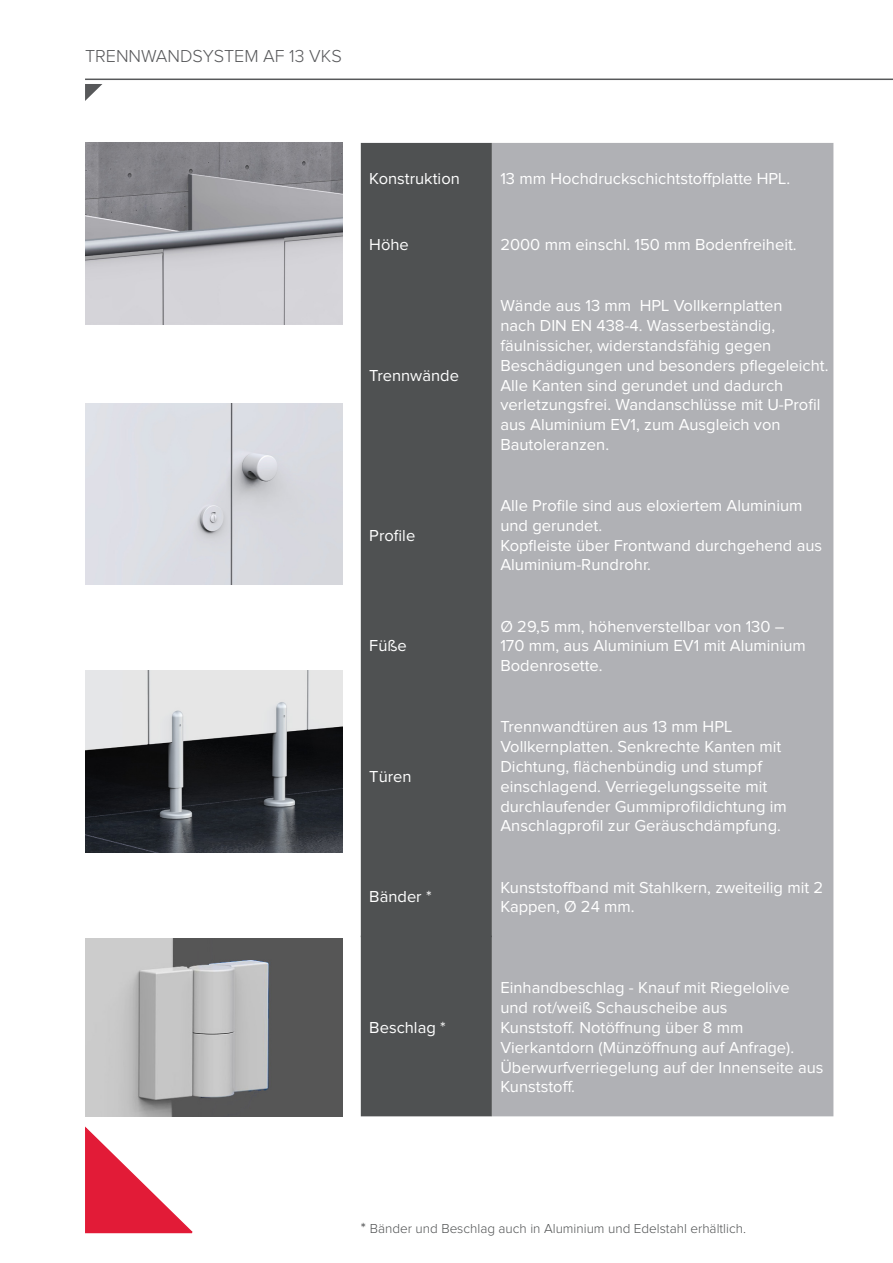
<style>
.page{position:relative;width:893px;height:1263px;background:#fff}
.page>*{position:absolute;margin:0;border:0;box-sizing:border-box;transform-origin:0 0}
.t1{font:300 18px "Proxima Nova";color:#57585a}
.t2{font:16.5px/19.8px "Proxima Nova";color:#fff}
.t3{font:300 13.5px "Proxima Nova";color:#4f5152}
.s1{font-weight:400;font-size:15px}
</style>
<div class="page">
<img style="left:85px;top:938px;width:257px;height:178px">
<img style="left:85px;top:143px;width:257px;height:181px">
<img style="left:85px;top:671px;width:257px;height:181px">
<img style="left:85px;top:403px;width:257px;height:181px">
<hr style="left:85px;top:79px;width:808px;height:1px;background:#57585a">
<svg style="left:85px;top:84px;width:17px;height:17px"></svg>
<svg style="left:85px;top:1126px;width:108px;height:108px"></svg>
<div style="left:361px;top:143px;width:131px;height:973px;background:#4f5152"></div>
<div style="left:492px;top:143px;width:341px;height:973px;background:#b0b1b5"></div>
<hr style="left:361px;top:936px;width:131px;height:1px;background:#4f5152">
<p class="t1" style="left:85px;top:48px;width:258px">TRENNWANDSYSTEM AF 13 VKS</p>
<p class="t2" style="left:369px;top:170px;width:92px">Konstruktion</p>
<p class="t2" style="left:500px;top:170px;width:291px">13 mm Hochdruckschichtstoffplatte HPL.</p>
<p class="t2" style="left:369px;top:235px;width:41px">Höhe</p>
<p class="t2" style="left:500px;top:235px;width:298px">2000 mm einschl. 150 mm Bodenfreiheit.</p>
<p class="t2" style="left:369px;top:366px;width:91px">Trennwände</p>
<p class="t2" style="left:369px;top:526px;width:47px">Profile</p>
<p class="t2" style="left:369px;top:637px;width:39px">Füße</p>
<p class="t2" style="left:369px;top:767px;width:44px">Türen</p>
<p class="t2" style="left:500px;top:297px;width:330px">Wände aus 13 mm HPL Vollkernplatten<br>nach DIN EN 438-4. Wasserbeständig, fäulnissicher, widerstandsfähig gegen Beschädigungen und besonders pflegeleicht.</p>
<p class="t2" style="left:500px;top:376px;width:322px">Alle Kanten sind gerundet und dadurch verletzungsfrei. Wandanschlüsse mit U-Profil aus Aluminium EV1, zum Ausgleich von Bautoleranzen.</p>
<p class="t2" style="left:500px;top:496px;width:304px">Alle Profile sind aus eloxiertem Aluminium und gerundet.</p>
<p class="t2" style="left:500px;top:536px;width:323px">Kopfleiste über Frontwand durchgehend aus<br>Aluminium-Rundrohr.</p>
<p class="t2" style="left:500px;top:617px;width:307px">Ø 29,5 mm, höhenverstellbar von 130 –<br>170 mm, aus Aluminium EV1 mit Aluminium<br>Bodenrosette.</p>
<p class="t2" style="left:500px;top:718px;width:288px">Trennwandtüren aus 13 mm HPL Vollkernplatten. Senkrechte Kanten mit Dichtung, flächenbündig und stumpf einschlagend. Verriegelungsseite mit durchlaufender Gummiprofildichtung im Anschlagprofil zur Geräuschdämpfung.</p>
<p class="t2" style="left:369px;top:888px;width:64px">Bänder *</p>
<p class="t2" style="left:500px;top:878px;width:324px">Kunststoffband mit Stahlkern, zweiteilig mit 2<br>Kappen, Ø 24 mm.</p>
<p class="t2" style="left:369px;top:1018px;width:78px">Beschlag *</p>
<p class="t2" style="left:500px;top:978px;width:325px">Einhandbeschlag - Knauf mit Riegelolive<br>und rot/weiß Schauscheibe aus<br>Kunststoff. Notöffnung über 8 mm Vierkantdorn (Münzöffnung auf Anfrage).<br>Überwurfverriegelung auf der Innenseite aus Kunststoff.</p>
<p class="t3" style="left:361px;top:1222px;width:387px"><span class="s1">*</span> Bänder und Beschlag auch in Aluminium und Edelstahl erhältlich.</p>
</div>
